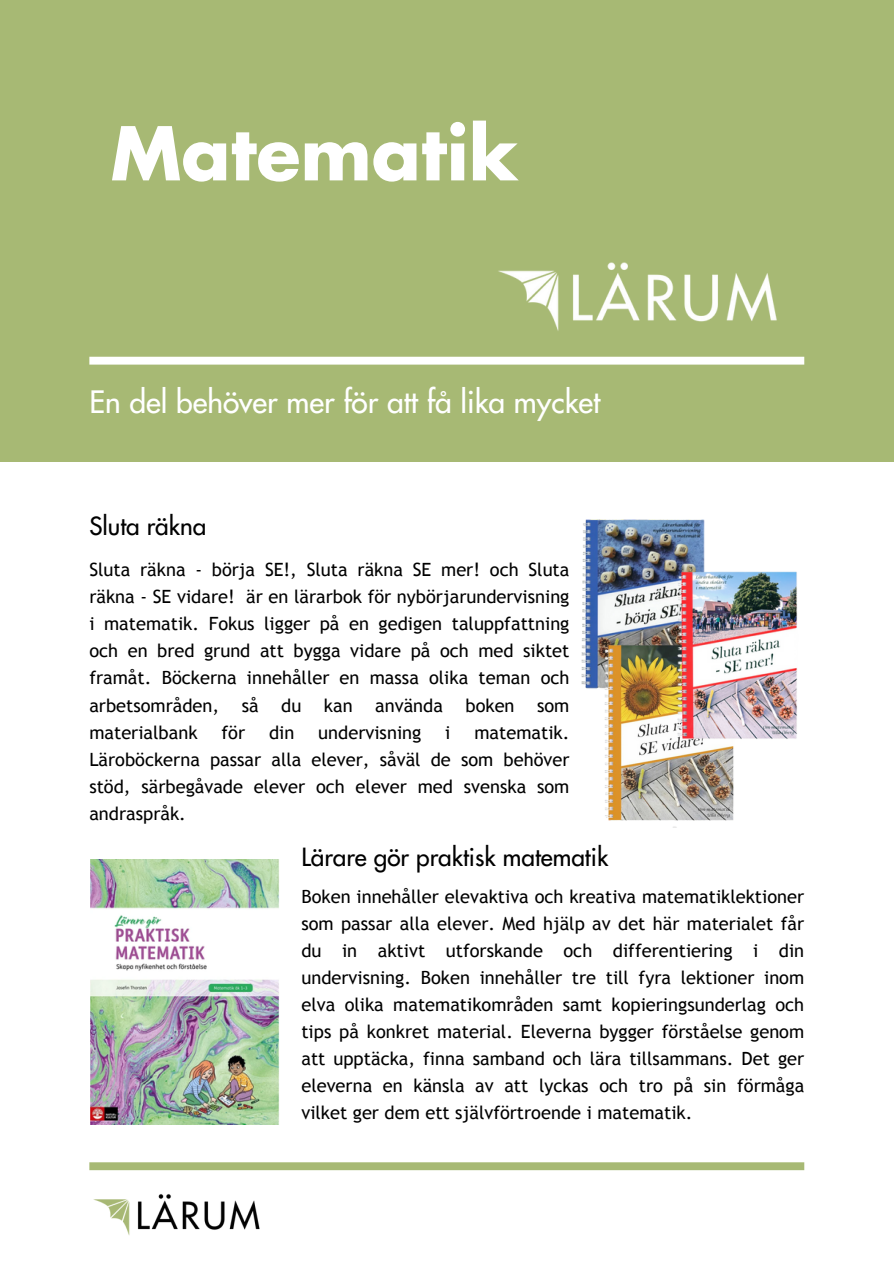
<style>
.page{position:relative;width:894px;height:1264px;background:#fff}
.page>*{position:absolute;margin:0;border:0;box-sizing:border-box;transform-origin:0 0}
.t1{font:700 72px "Futura Std";color:#fff}
.t2{font:500 30px "Futura Std";color:#fff}
.t3{font:500 24.3px "Futura Std";color:#000}
.t4{font:18.3px/27px "Trebuchet MS";color:#000;text-align:justify}
</style>
<div class="page">
<div style="left:0;top:0;width:893px;height:1263px;background:#a7b974"></div>
<div style="left:0;top:489px;width:893px;height:774px;background:#fff"></div>
<div style="left:89px;top:357px;width:715px;height:7px;background:#fff"></div>
<img style="left:464px;top:262px;width:341px;height:102px">
<div style="left:89px;top:1162px;width:715px;height:8px;background:#a7b974"></div>
<img style="left:93px;top:1194px;width:167px;height:41px">
<div style="left:0;top:462px;width:893px;height:41px;background:#fff"></div>
<img style="left:581px;top:519px;width:124px;height:170px">
<img style="left:597px;top:637px;width:137px;height:190px">
<img style="left:671px;top:565px;width:127px;height:180px">
<img style="left:91px;top:859px;width:189px;height:265px">
<p class="t1" style="left:111px;top:121px;width:409px">Matematik</p>
<p class="t2" style="left:89px;top:388px;width:512px">En del behöver mer för att få lika mycket</p>
<h2 class="t3" style="left:89px;top:514px;width:118px">Sluta räkna</h2>
<h1 class="t4" style="left:89px;top:556px;width:481px">Sluta räkna - börja SE!, Sluta räkna SE mer! och Sluta räkna - SE vidare! är en lärarbok för nybörjarundervisning i matematik. Fokus ligger på en gedigen taluppfattning och en bred grund att bygga vidare på och med siktet framåt. Böckerna innehåller en massa olika teman och arbetsområden, så du kan använda boken som materialbank</h1>
<h1 class="t4" style="left:221px;top:718px;width:25px">för</h1>
<h1 class="t4" style="left:269px;top:718px;width:27px">din</h1>
<h1 class="t4" style="left:318px;top:718px;width:104px">undervisning</h1>
<h1 class="t4" style="left:445px;top:718px;width:7px">i</h1>
<h1 class="t4" style="left:89px;top:718px;width:481px;text-indent:385px">matematik.<br>Läroböckerna passar alla elever, såväl de som behöver stöd, särbegåvade elever och elever med svenska som andraspråk.</h1>
<p class="t3" style="left:301px;top:846px;width:308px">Lärare gör praktisk matematik</p>
<h3 class="t4" style="left:301px;top:882px;width:504px">Boken innehåller elevaktiva och kreativa matematiklektioner som passar alla elever. Med hjälp av det här materialet får du in aktivt utforskande och differentiering i din undervisning. Boken innehåller tre till fyra lektioner inom elva olika matematikområden samt kopieringsunderlag och tips på konkret material. Eleverna bygger förståelse genom att upptäcka, finna samband och lära tillsammans. Det ger eleverna en känsla av att lyckas och tro på sin förmåga vilket ger dem ett självförtroende i matematik.</h3>
</div>
